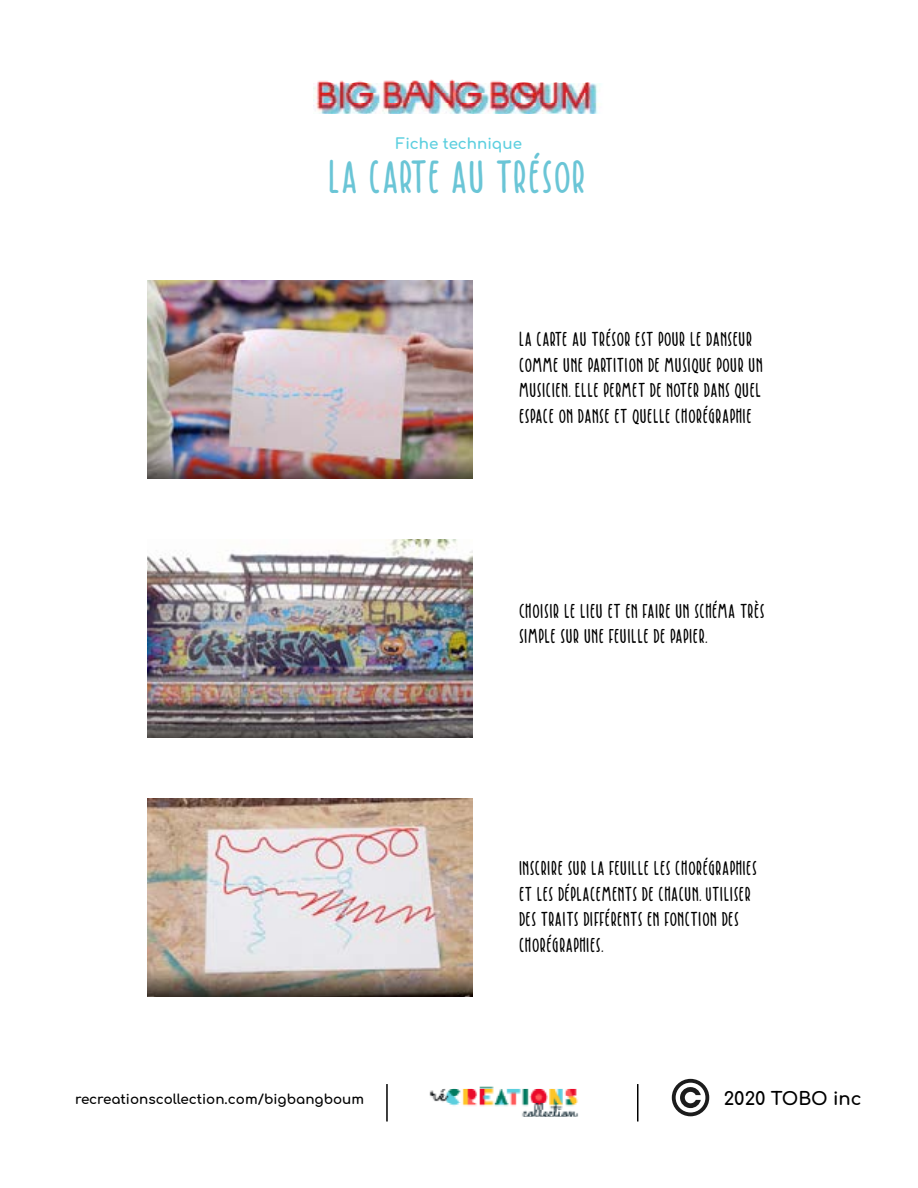
<style>
.page{position:relative;width:918px;height:1188px;background:#fff}
.page>*{position:absolute;margin:0;border:0;box-sizing:border-box;transform-origin:0 0}
.t1{font:45px "Keisya";color:#6ac5d6}
.t2{font:19.5px/25.5px "Keisya";color:#000}
.t3{font:18px "Comfortaa";color:#000}
.t4{font:15px "Comfortaa";color:#5ccfdf}
.t5{font:13.5px "Comfortaa";color:#000}
</style>
<div class="page">
<svg style="left:672px;top:1079px;width:37px;height:37px"></svg>
<img style="left:429px;top:1086px;width:150px;height:31px">
<hr style="left:637px;top:1084px;width:1px;height:38px;background:#000">
<hr style="left:386px;top:1084px;width:2px;height:38px;background:#000">
<img style="left:313px;top:79px;width:288px;height:35px">
<img style="left:147px;top:281px;width:325px;height:197px">
<img style="left:147px;top:798px;width:325px;height:198px">
<img style="left:147px;top:540px;width:325px;height:197px">
<p class="t4" style="left:396px;top:130px;width:128px">Fiche technique</p>
<h1 class="t1" style="left:330px;top:152px;width:260px">LA CARTE AU TRÉSOR</h1>
<p class="t2" style="left:520px;top:325px;width:246px">LA CARTE AU TRÉSOR EST POUR LE DANSEUR COMME UNE PARTITION DE MUSIQUE POUR UN MUSICIEN. ELLE PERMET DE NOTER DANS QUEL ESPACE ON DANSE ET QUELLE CHORÉGRAPHIE</p>
<p class="t2" style="left:520px;top:597px;width:248px">CHOISIR LE LIEU ET EN FAIRE UN SCHÉMA TRÈS<br>SIMPLE SUR UNE FEUILLE DE PAPIER.</p>
<p class="t5" style="left:75px;top:1086px;width:291px">recreationscollection.com/bigbangboum</p>
<p class="t2" style="left:520px;top:855px;width:240px">INSCRIRE SUR LA FEUILLE LES CHORÉGRAPHIES ET LES DÉPLACEMENTS DE CHACUN. UTILISER DES TRAITS DIFFÉRENTS EN FONCTION DES CHORÉGRAPHIES.</p>
<p class="t3" style="left:724px;top:1083px;width:139px">2020 TOBO inc</p>
</div>
